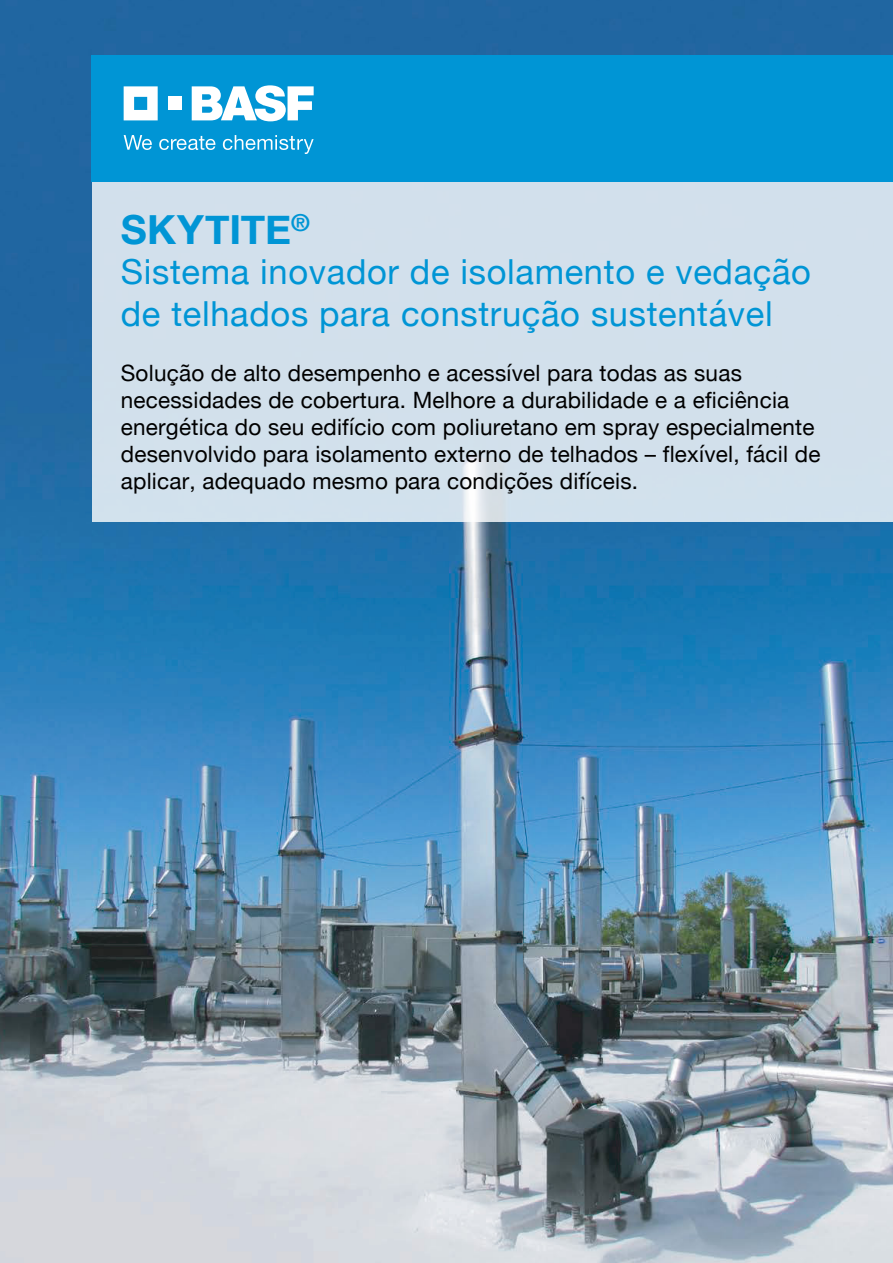
<style>
.page{position:relative;width:893px;height:1263px;background:#fff}
.page>*{position:absolute;margin:0;border:0;box-sizing:border-box;transform-origin:0 0}
.t1{font:700 40.05px "Helvetica Neue";color:#0095d5}
.t2{font:34.5px/41.4px "Helvetica Neue";letter-spacing:.02em;color:#0095d5}
.t3{font:22.5px/27px "Helvetica Neue";letter-spacing:.01em;color:#000}
</style>
<div class="page">
<img style="left:0;top:0;width:893px;height:1263px">
<div style="left:92px;top:77px;width:801px;height:445px;background:#d2e0ec"></div>
<div style="left:92px;top:55px;width:801px;height:127px;background:#0095d5"></div>
<svg style="left:124px;top:86px;width:34px;height:34px"></svg>
<div style="left:168px;top:97px;width:13px;height:13px;background:#fff"></div>
<svg style="left:192px;top:85px;width:122px;height:36px"></svg>
<svg style="left:124px;top:135px;width:28px;height:15px"></svg>
<svg style="left:159px;top:136px;width:56px;height:14px"></svg>
<svg style="left:223px;top:135px;width:91px;height:19px"></svg>
<h1 class="t1" style="left:121px;top:199px;width:190px">SKYTITE<sup>®</sup></h1>
<h2 class="t2" style="left:121px;top:253px;width:692px">Sistema inovador de isolamento e vedação de telhados para construção sustentável</h2>
<p class="t3" style="left:121px;top:360px;width:701px">Solução de alto desempenho e acessível para todas as suas necessidades de cobertura. Melhore a durabilidade e a eficiência energética do seu edifício com poliuretano em spray especialmente desenvolvido para isolamento externo de telhados – flexível, fácil de aplicar, adequado mesmo para condições difíceis.</p>
</div>
